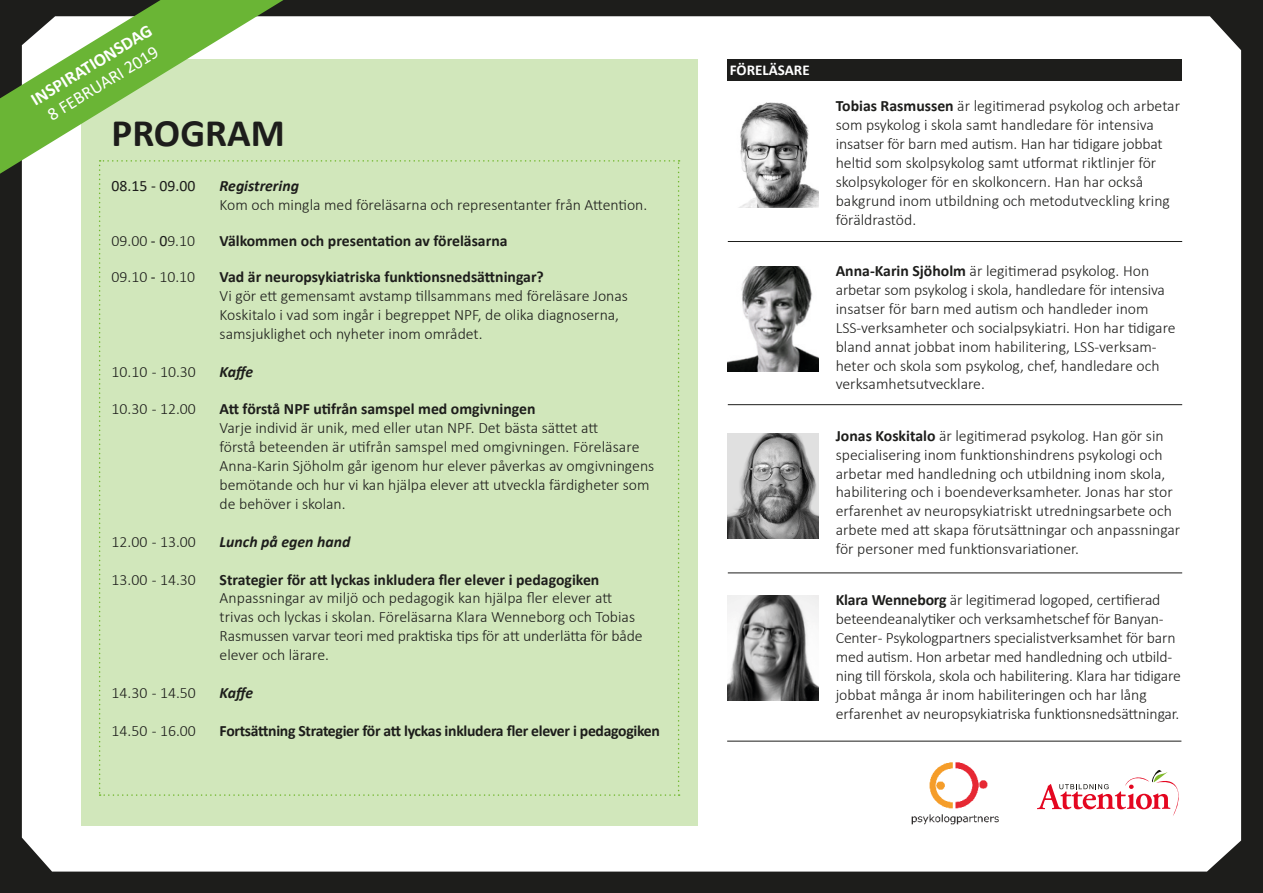
<style>
.page{position:relative;width:1263px;height:893px;background:#1d1d1b}
.page>*{position:absolute;margin:0;border:0;box-sizing:border-box;transform-origin:0 0}
.t1{font:700 39px "Calibri";color:#1d1d1b}
.t2{font:700 18px "Calibri";color:#fff}
.t3{font:18px "Calibri";color:#fff}
.t4{font:300 15.75px/18.9px "Calibri";color:#1d1d1b}
.t5{font:700 15.75px "Calibri";color:#1d1d1b}
.t6{font:700 15.75px "Calibri";letter-spacing:-.02em;color:#1d1d1b}
.t7{font:italic 700 15.75px "Calibri";color:#1d1d1b}
.t8{font:15.75px "Calibri";color:#1d1d1b}
.t9{font:700 15px "Calibri";color:#fff}
.s1{font-weight:400}
.s2{font-weight:700}
</style>
<div class="page">
<div style="left:22px;top:16px;width:1219px;height:856px;background:#fff"></div>
<div style="left:81px;top:60px;width:616px;height:766px;background:#d1e7bb"></div>
<img style="left:728px;top:433px;width:91px;height:105px">
<img style="left:728px;top:596px;width:91px;height:105px">
<img style="left:728px;top:102px;width:91px;height:105px">
<img style="left:728px;top:266px;width:91px;height:106px">
<hr style="left:728px;top:241px;width:454px;height:1px;background:#1d1d1b">
<hr style="left:728px;top:404px;width:454px;height:1px;background:#1d1d1b">
<hr style="left:728px;top:573px;width:454px;height:1px;background:#1d1d1b">
<hr style="left:727px;top:741px;width:454px;height:1px;background:#1d1d1b">
<img style="left:911px;top:761px;width:88px;height:65px">
<svg style="left:1037px;top:768px;width:157px;height:51px;background:#f7dbdd"></svg>
<svg style="left:99px;top:160px;width:581px;height:636px"></svg>
<div style="left:727px;top:60px;width:454px;height:21px;background:#1d1d1b"></div>
<svg style="left:0;top:0;width:283px;height:174px"></svg>
<p class="t2" style="left:26px;top:91px;width:140px;rotate:-32deg">INSPIRATIONSDAG</p>
<p class="t3" style="left:43px;top:106px;width:128px;rotate:-32deg">8 FEBRUARI 2019</p>
<p class="t1" style="left:112px;top:106px;width:175px">PROGRAM</p>
<p class="t8" style="left:112px;top:175px;width:85px">08.15 - 09.00</p>
<p class="t7" style="left:220px;top:175px;width:81px">Registrering</p>
<p class="t4" style="left:220px;top:195px;width:429px">Kom och mingla med föreläsarna och representanter från Attention.</p>
<p class="t4" style="left:112px;top:231px;width:85px">09.00 <span class="s1">- 0</span>9.10</p>
<p class="t5" style="left:220px;top:230px;width:289px">Välkommen och presentation av föreläsarna</p>
<p class="t4" style="left:112px;top:267px;width:85px">09.10 <span class="s1">-</span> 10.10</p>
<p class="t5" style="left:220px;top:266px;width:326px">Vad är neuropsykiatriska funktionsnedsättningar?</p>
<p class="t4" style="left:220px;top:286px;width:410px">Vi gör ett gemensamt avstamp tillsammans med föreläsare Jonas<br>Koskitalo i vad som ingår i begreppet NPF, de olika diagnoserna, samsjuklighet och nyheter inom området.</p>
<p class="t4" style="left:112px;top:362px;width:86px">10.10 - 10.30</p>
<p class="t7" style="left:220px;top:360px;width:35px">Kaffe</p>
<p class="t4" style="left:112px;top:400px;width:86px">10.30 - 12.00</p>
<p class="t5" style="left:220px;top:398px;width:317px">Att förstå NPF utifrån samspel med omgivningen</p>
<p class="t4" style="left:220px;top:418px;width:436px">Varje individ är unik, med eller utan NPF. Det bästa sättet att<br>förstå beteenden är utifrån samspel med omgivningen. Föreläsare Anna-Karin Sjöholm går igenom hur elever påverkas av omgivningens bemötande och hur vi kan hjälpa elever att utveckla färdigheter som de behöver i skolan.</p>
<p class="t4" style="left:112px;top:532px;width:86px">12.00 - 13.00</p>
<p class="t7" style="left:220px;top:530px;width:132px">Lunch på egen hand</p>
<p class="t4" style="left:112px;top:570px;width:86px">13.00 - 14.30</p>
<p class="t5" style="left:220px;top:568px;width:381px">Strategier för att lyckas inkludera fler elever i pedagogiken</p>
<p class="t4" style="left:220px;top:589px;width:424px">Anpassningar av miljö och pedagogik kan hjälpa fler elever att trivas och lyckas i skolan. Föreläsarna Klara Wenneborg och Tobias Rasmussen varvar teori med praktiska tips för att underlätta för både elever och lärare.</p>
<p class="t4" style="left:112px;top:683px;width:86px">14.30 - 14.50</p>
<p class="t7" style="left:220px;top:682px;width:35px">Kaffe</p>
<p class="t4" style="left:112px;top:721px;width:86px">14.50 - 16.00</p>
<p class="t6" style="left:220px;top:719px;width:442px">Fortsättning Strategier för att lyckas inkludera fler elever i pedagogiken</p>
<p class="t9" style="left:730px;top:60px;width:81px">FÖRELÄSARE</p>
<p class="t4" style="left:836px;top:96px;width:346px"><span class="s2">Tobias Rasmussen</span> är legitimerad psykolog och arbetar som psykolog i skola samt handledare för intensiva insatser för barn med autism. Han har tidigare jobbat heltid som skolpsykolog samt utformat riktlinjer för skolpsykologer för en skolkoncern. Han har också bakgrund inom utbildning och metodutveckling kring föräldrastöd.</p>
<p class="t4" style="left:836px;top:261px;width:341px"><span class="s2">Anna-Karin Sjöholm</span> är legitimerad psykolog. Hon arbetar som psykolog i skola, handledare för intensiva insatser för barn med autism och handleder inom LSS-verksamheter och socialpsykiatri. Hon har tidigare bland annat jobbat inom habilitering, LSS-verksam&shy;heter och skola som psykolog, chef, handledare och verksamhetsutvecklare.</p>
<p class="t4" style="left:836px;top:426px;width:346px"><span class="s2">Jonas Koskitalo</span> är legitimerad psykolog. Han gör sin specialisering inom funktionshindrens psykologi och arbetar med handledning och utbildning inom skola, habilitering och i boendeverksamheter. Jonas har stor erfarenhet av neuropsykiatriskt utredningsarbete och arbete med att skapa förutsättningar och anpassningar för personer med funktionsvariationer.</p>
<p class="t4" style="left:836px;top:591px;width:347px"><span class="s2">Klara Wenneborg</span> är legitimerad logoped, certifierad beteendeanalytiker och verksamhetschef för Banyan-Center - Psykologpartners specialistverksamhet för barn med autism. Hon arbetar med handledning och utbild&shy;ning till förskola, skola och habilitering. Klara har tidigare jobbat många år inom habiliteringen och har lång erfarenhet av neuropsykiatriska funktionsnedsättningar.</p>
</div>
